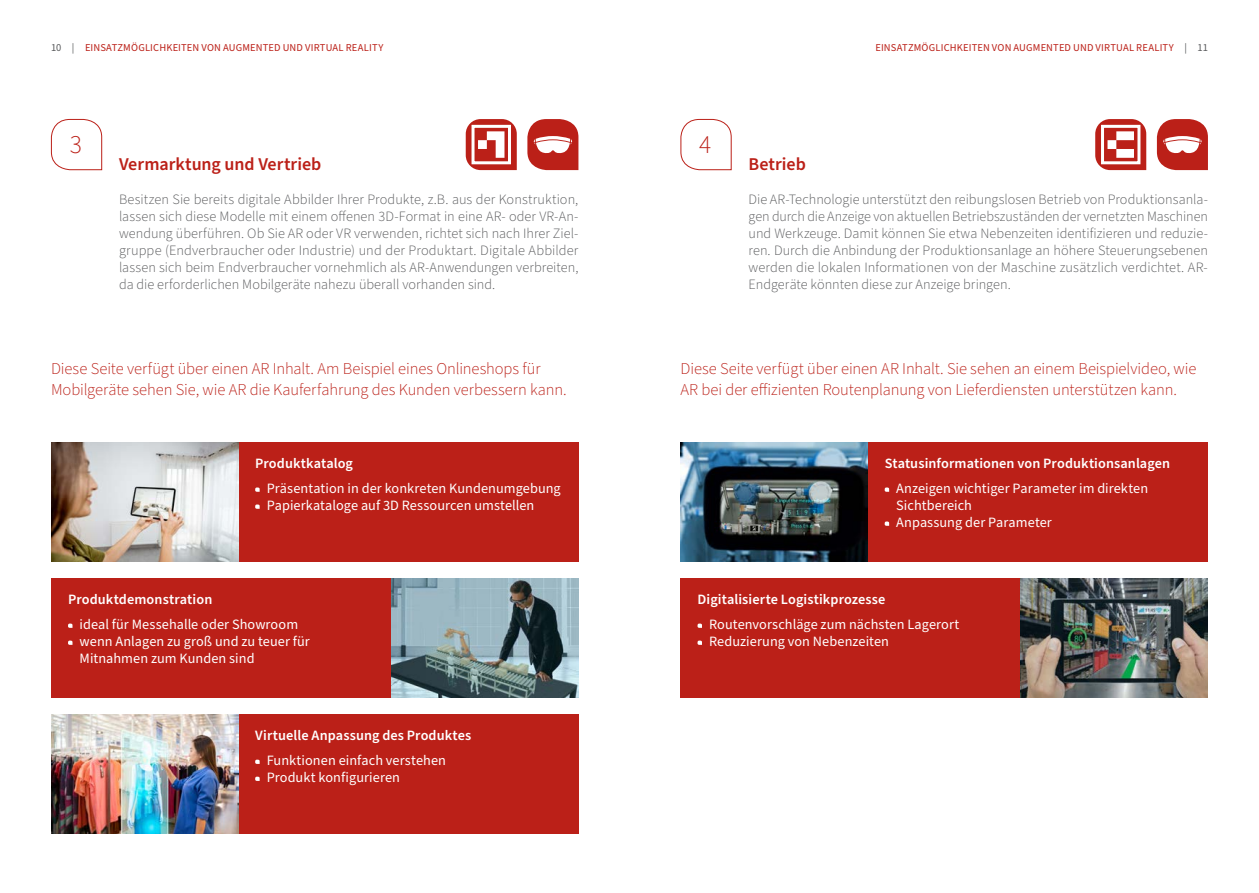
<style>
.page{position:relative;width:1259px;height:893px;background:#fff}
.page>*{position:absolute;margin:0;border:0;box-sizing:border-box;transform-origin:0 0}
.t1{font:300 25.5px "Source Sans Pro";color:#bb2018}
.t2{font:600 18px "Source Sans Pro";color:#bb2018}
.t3{font:300 16.5px/21.3px "Source Sans Pro";letter-spacing:-.005em;color:#bb2018}
.t4{font:300 14.25px/17px "Source Sans Pro";color:#57585a;text-align:justify}
.t5{font:14.25px/17px "Source Sans Pro";letter-spacing:.005em;color:#fff}
.t6{font:600 14.25px "Source Sans Pro";letter-spacing:.005em;color:#fff}
.t7{font:10.5px "Source Sans Pro";letter-spacing:.015em;color:#bb2018}
.s1{color:#57585a}
</style>
<div class="page">
<svg style="left:51px;top:119px;width:51px;height:51px"></svg>
<svg style="left:680px;top:119px;width:52px;height:51px"></svg>
<div style="left:238px;top:442px;width:340px;height:119px;background:#bb2018"></div>
<svg style="left:255px;top:487px;width:5px;height:5px"></svg>
<svg style="left:255px;top:504px;width:5px;height:5px"></svg>
<div style="left:867px;top:442px;width:341px;height:119px;background:#bb2018"></div>
<svg style="left:884px;top:487px;width:5px;height:5px"></svg>
<svg style="left:884px;top:521px;width:5px;height:5px"></svg>
<div style="left:51px;top:578px;width:340px;height:119px;background:#bb2018"></div>
<svg style="left:68px;top:624px;width:4px;height:4px"></svg>
<svg style="left:68px;top:641px;width:4px;height:4px"></svg>
<div style="left:680px;top:578px;width:340px;height:119px;background:#bb2018"></div>
<svg style="left:697px;top:624px;width:5px;height:4px"></svg>
<svg style="left:697px;top:641px;width:5px;height:4px"></svg>
<div style="left:238px;top:714px;width:340px;height:119px;background:#bb2018"></div>
<svg style="left:255px;top:760px;width:5px;height:4px"></svg>
<svg style="left:255px;top:777px;width:5px;height:4px"></svg>
<img style="left:51px;top:442px;width:187px;height:119px">
<img style="left:680px;top:442px;width:187px;height:119px">
<img style="left:391px;top:578px;width:187px;height:119px">
<img style="left:1020px;top:578px;width:188px;height:119px">
<img style="left:51px;top:714px;width:187px;height:119px">
<svg style="left:527px;top:119px;width:51px;height:51px"></svg>
<svg style="left:1157px;top:119px;width:51px;height:51px"></svg>
<svg style="left:466px;top:119px;width:51px;height:51px"></svg>
<svg style="left:1095px;top:119px;width:51px;height:51px"></svg>
<p class="t7" style="left:51px;top:41px;width:334px"><span class="s1">10 |</span> EINSATZMÖGLICHKEITEN VON AUGMENTED UND VIRTUAL REALITY</p>
<p class="t7" style="left:875px;top:41px;width:334px">EINSATZMÖGLICHKEITEN VON AUGMENTED UND VIRTUAL REALITY <span class="s1">| 11</span></p>
<h1 class="t1" style="left:70px;top:128px;width:14px">3</h1>
<h1 class="t1" style="left:699px;top:128px;width:14px">4</h1>
<p class="t2" style="left:119px;top:152px;width:204px">Vermarktung und Vertrieb</p>
<p class="t4" style="left:119px;top:191px;width:461px">Besitzen Sie bereits digitale Abbilder Ihrer Produkte, z.B. aus der Konstruktion, lassen sich diese Modelle mit einem offenen 3D-Format in eine AR- oder VR-An&shy;wendung überführen. Ob Sie AR oder VR verwenden, richtet sich nach Ihrer Ziel&shy;gruppe (Endverbraucher oder Industrie) und der Produktart. Digitale Abbilder lassen sich beim Endverbraucher vornehmlich als AR-Anwendungen verbreiten, da die erforderlichen Mobilgeräte nahezu überall vorhanden sind.</p>
<p class="t2" style="left:748px;top:152px;width:59px">Betrieb</p>
<p class="t4" style="left:748px;top:191px;width:461px">Die AR-Technologie unterstützt den reibungslosen Betrieb von Produktionsanla&shy;gen durch die Anzeige von aktuellen Betriebszuständen der vernetzten Maschinen und Werkzeuge. Damit können Sie etwa Nebenzeiten identifizieren und reduzie&shy;ren. Durch die Anbindung der Produktionsanlage an höhere Steuerungsebenen werden die lokalen Informationen von der Maschine zusätzlich verdichtet. AR-Endgeräte könnten diese zur Anzeige bringen.</p>
<p class="t3" style="left:51px;top:359px;width:517px">Diese Seite verfügt über einen AR Inhalt. Am Beispiel eines Onlineshops für<br>Mobilgeräte sehen Sie, wie AR die Kauferfahrung des Kunden verbessern kann.</p>
<p class="t6" style="left:255px;top:453px;width:99px">Produktkatalog</p>
<p class="t5" style="left:267px;top:480px;width:295px">Präsentation in der konkreten Kundenumgebung<br>Papierkataloge auf 3D Ressourcen umstellen</p>
<p class="t6" style="left:68px;top:590px;width:146px">Produktdemonstration</p>
<p class="t5" style="left:80px;top:617px;width:232px">ideal für Messehalle oder Showroom wenn Anlagen zu groß und zu teuer für<br>Mitnahmen zum Kunden sind</p>
<p class="t6" style="left:255px;top:726px;width:218px">Virtuelle Anpassung des Produktes</p>
<p class="t5" style="left:267px;top:753px;width:181px">Funktionen einfach verstehen<br>Produkt konfigurieren</p>
<p class="t3" style="left:680px;top:359px;width:517px">Diese Seite verfügt über einen AR Inhalt. Sie sehen an einem Beispielvideo, wie<br>AR bei der effizienten Routenplanung von Lieferdiensten unterstützen kann.</p>
<p class="t6" style="left:884px;top:453px;width:287px">Statusinformationen von Produktionsanlagen</p>
<p class="t5" style="left:896px;top:480px;width:253px">Anzeigen wichtiger Parameter im direkten<br>Sichtbereich<br>Anpassung der Parameter</p>
<p class="t6" style="left:697px;top:590px;width:189px">Digitalisierte Logistikprozesse</p>
<p class="t5" style="left:709px;top:617px;width:252px">Routenvorschläge zum nächsten Lagerort<br>Reduzierung von Nebenzeiten</p>
</div>
